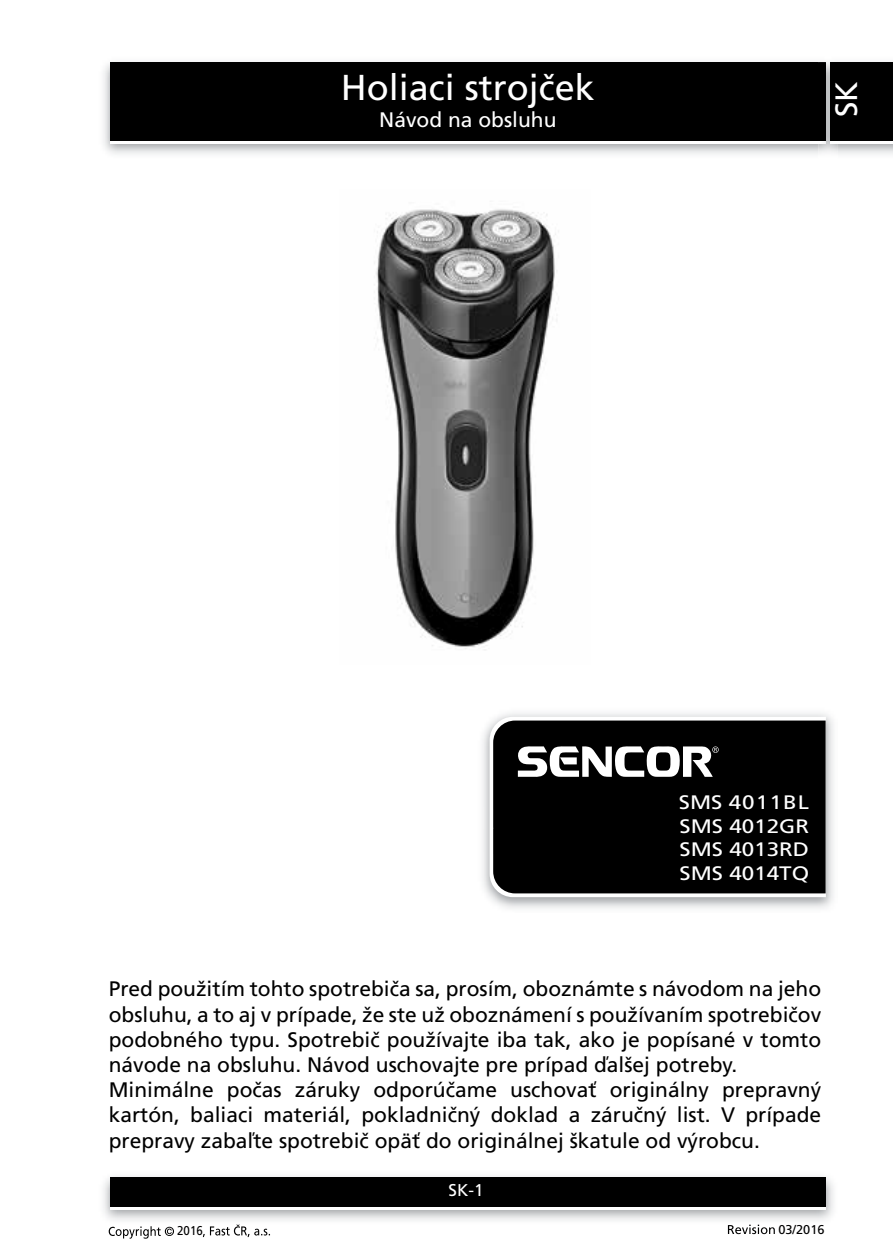
<style>
.page{position:relative;width:893px;height:1259px;background:#fff}
.page>*{position:absolute;margin:0;border:0;box-sizing:border-box;transform-origin:0 0}
.t1{font:36px "Frutiger CE";color:#fff}
.t2{font:30.9px "Frutiger CE";color:#fff}
.t3{font:21px/25.2px "Frutiger CE";color:#000}
.t4{font:21px "Frutiger CE";color:#fff}
.t5{font:19.5px/23.4px "Frutiger CE";color:#fff;text-align:justify;scale:1.15 1}
.t6{font:17.1px "Frutiger CE";color:#fff}
.t7{font:12.9px "Frutiger CE";color:#000}
.t8{font:12.9px "Frutiger CE";color:#000;scale:.9 1}
</style>
<div class="page">
<img style="left:482px;top:828px;width:352px;height:81px">
<img style="left:482px;top:713px;width:352px;height:115px">
<svg style="left:490px;top:717px;width:336px;height:180px;background:#1c1c1c"></svg>
<div style="left:110px;top:65px;width:716px;height:78px;background:linear-gradient(to right,#fff,#fff)"></div>
<div style="left:110px;top:62px;width:716px;height:78px;background:#000"></div>
<svg style="left:818px;top:140px;width:8px;height:3px"></svg>
<div style="left:830px;top:65px;width:63px;height:78px;background:linear-gradient(to right,#fff,#fff)"></div>
<div style="left:830px;top:62px;width:63px;height:78px;background:#000"></div>
<div style="left:110px;top:1177px;width:716px;height:30px;background:#000"></div>
<svg style="left:728px;top:1224px;width:47px;height:10px"></svg>
<svg style="left:109px;top:1226px;width:65px;height:12px"></svg>
<svg style="left:203px;top:1224px;width:67px;height:13px"></svg>
<img style="left:376px;top:209px;width:180px;height:441px">
<h1 class="t1" style="left:341px;top:69px;width:256px">Holiaci strojček</h1>
<p class="t4" style="left:379px;top:109px;width:179px">Návod na obsluhu</p>
<h2 class="t2" style="left:830px;top:117px;width:38px;rotate:-90deg">SK</h2>
<p class="t5" style="left:679px;top:791px;width:115px">SMS 4011BL SMS 4012GR SMS 4013RD SMS 4014TQ</p>
<p class="t3" style="left:109px;top:977px;width:714px">Pred použitím tohto spotrebiča sa, prosím, oboznámte s návodom na jeho obsluhu, a to aj v prípade, že ste už oboznámení s používaním spotrebičov podobného typu. Spotrebič používajte iba tak, ako je popísané v tomto návode na obsluhu. Návod uschovajte pre prípad ďalšej potreby.<br>Minimálne počas záruky odporúčame uschovať originálny prepravný kartón, baliaci materiál, pokladničný doklad a záručný list. V prípade prepravy zabaľte spotrebič opäť do originálnej škatule od výrobcu.</p>
<p class="t6" style="left:449px;top:1181px;width:37px">SK-1</p>
<p class="t8" style="left:177px;top:1223px;width:30px">2016</p>
<p class="t7" style="left:778px;top:1222px;width:48px">03/2016</p>
</div>
